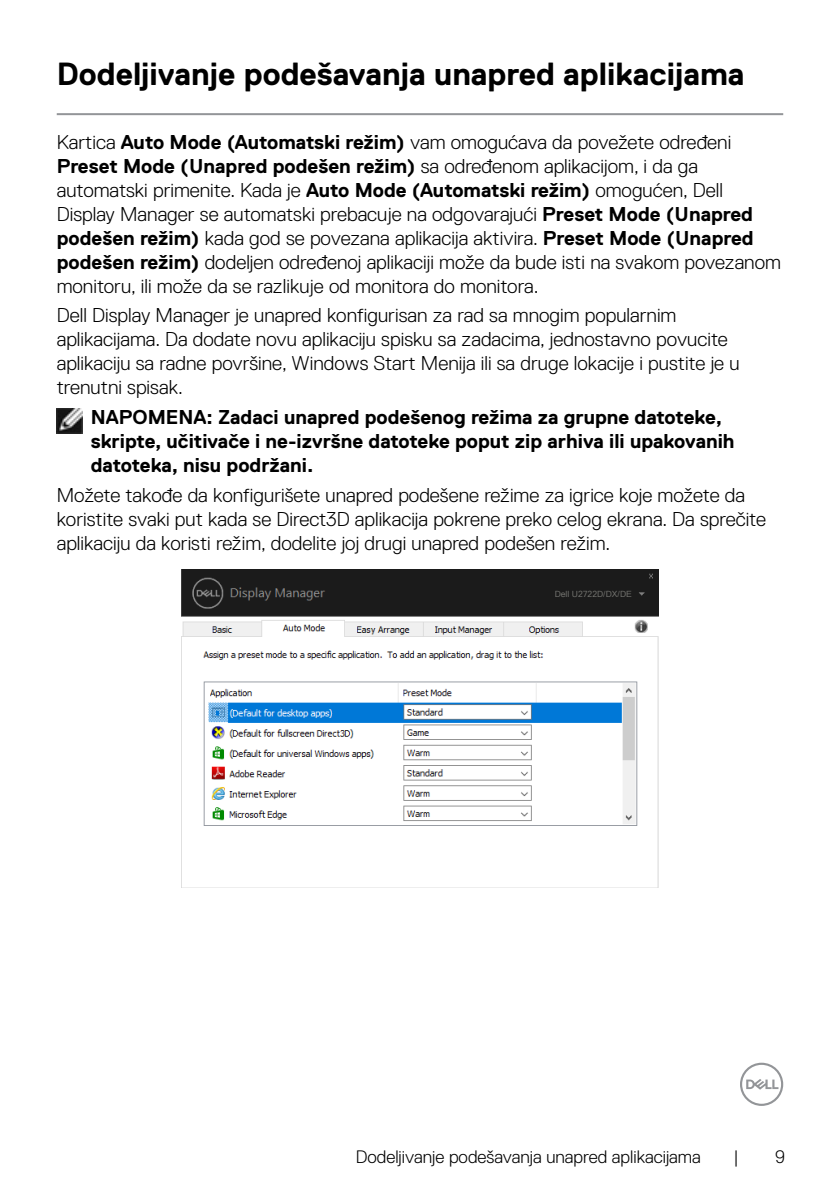
<style>
.page{position:relative;width:840px;height:1191px;background:#fff}
.page>*{position:absolute;margin:0;border:0;box-sizing:border-box;transform-origin:0 0}
.t1{font:700 32px "Dell Replica";color:#000}
.t2{font:300 20px/24px "Dell Replica";color:#000}
.t3{font:700 20px/24px "Dell Replica";color:#000}
.t4{font:300 18px "Dell Replica";color:#000}
.t5{font:8.6px "Microsoft Sans Serif";color:#6f6f6b}
.s1{font-weight:700}
</style>
<div class="page">
<svg style="left:740px;top:1062px;width:42px;height:44px"></svg>
<hr style="left:57px;top:113px;width:725px;height:2px;background:#939598">
<img style="left:57px;top:408px;width:25px;height:26px">
<img style="left:182px;top:569px;width:475px;height:257px">
<div style="left:550px;top:589px;width:84px;height:12px;background:#1b1b1b"></div>
<h1 class="t1" style="left:57px;top:56px;width:689px">Dodeljivanje podešavanja unapred aplikacijama</h1>
<p class="t2" style="left:57px;top:130px;width:725px">Kartica <span class="s1">Auto Mode (Automatski režim)</span> vam omogućava da povežete određeni <span class="s1">Preset Mode (Unapred podešen režim)</span> sa određenom aplikacijom, i da ga automatski primenite. Kada je <span class="s1">Auto Mode (Automatski režim)</span> omogućen, Dell Display Manager se automatski prebacuje na odgovarajući <span class="s1">Preset Mode (Unapred podešen režim)</span> kada god se povezana aplikacija aktivira. <span class="s1">Preset Mode (Unapred podešen režim)</span> dodeljen određenoj aplikaciji može da bude isti na svakom povezanom monitoru, ili može da se razlikuje od monitora do monitora.</p>
<p class="t2" style="left:57px;top:303px;width:684px">Dell Display Manager je unapred konfigurisan za rad sa mnogim popularnim aplikacijama. Da dodate novu aplikaciju spisku sa zadacima, jednostavno povucite aplikaciju sa radne površine, Windows Start Menija ili sa druge lokacije i pustite je u trenutni spisak.</p>
<p class="t3" style="left:91px;top:405px;width:645px">NAPOMENA: Zadaci unapred podešenog režima za grupne datoteke, skripte, učitivače i ne-izvršne datoteke poput zip arhiva ili upakovanih datoteka, nisu podržani.</p>
<p class="t2" style="left:57px;top:483px;width:710px">Možete takođe da konfigurišete unapred podešene režime za igrice koje možete da koristite svaki put kada se Direct3D aplikacija pokrene preko celog ekrana. Da sprečite aplikaciju da koristi režim, dodelite joj drugi unapred podešen režim.</p>
<p class="t5" style="left:554px;top:588px;width:79px">Dell U2722D/DX/DE</p>
<p class="t4" style="left:355px;top:1146px;width:346px">Dodeljivanje podešavanja unapred aplikacijama</p>
<p class="t4" style="left:733px;top:1146px;width:7px">|</p>
<p class="t4" style="left:774px;top:1146px;width:11px">9</p>
</div>
